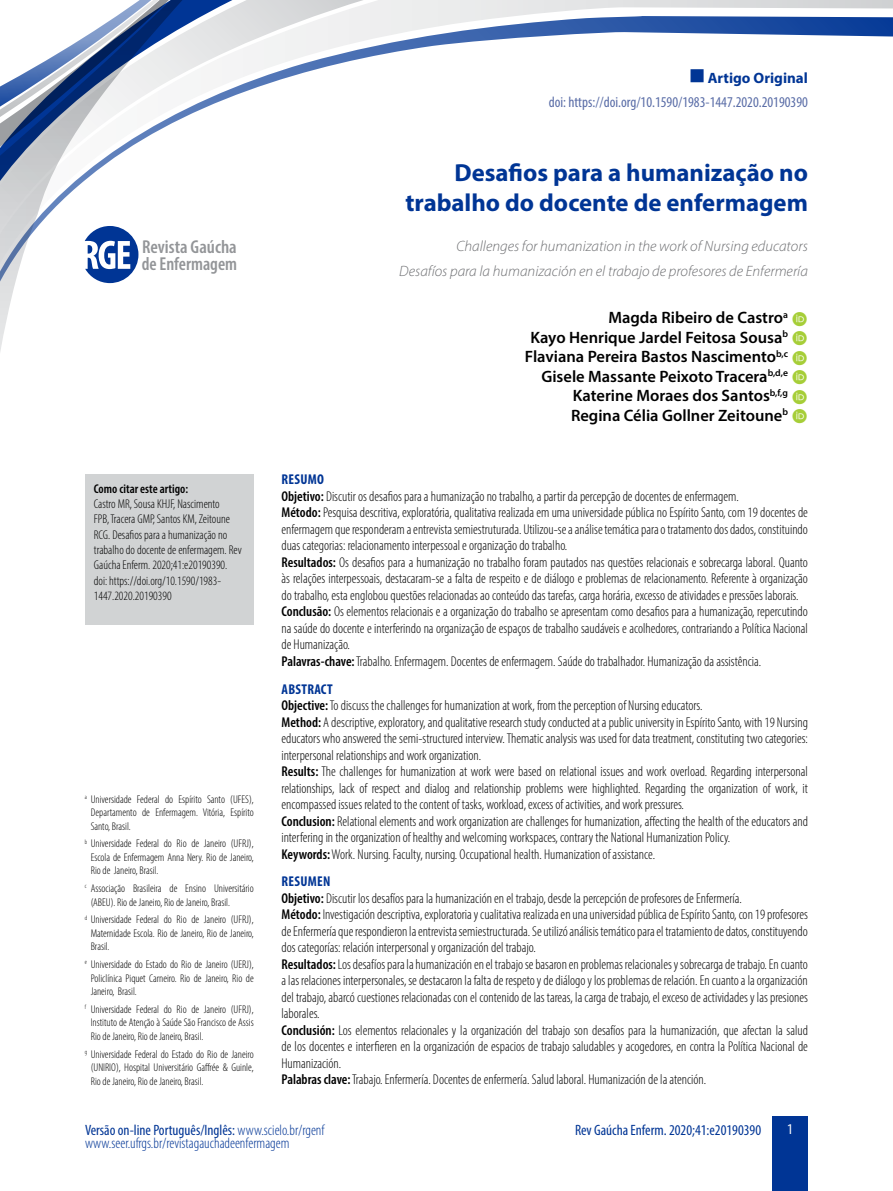
<style>
.page{position:relative;width:893px;height:1191px;background:#fff}
.page>*{position:absolute;margin:0;border:0;box-sizing:border-box;transform-origin:0 0}
.t1{font:700 24.75px/29.7px "Myriad Pro";color:#003595;text-align:right}
.t2{font:600 condensed 18.75px/16.6px "Myriad Pro";color:#939598}
.t3{font:600 16.5px/19.5px "Myriad Pro";color:#000;text-align:right}
.t4{font:italic 300 15px/25px "Myriad Pro";color:#6d6e71;text-align:right}
.t5{font:condensed 15px "Myriad Pro";color:#003595}
.t6{font:condensed 15px "Myriad Pro";color:#5a6da7}
.t7{font:300 condensed 15px "Myriad Pro";color:#003595}
.t8{font:700 15px "Myriad Pro";color:#003595}
.t9{font:condensed 15px "Myriad Pro";color:#fff}
.t10{font:300 condensed 14.25px/16.5px "Myriad Pro";color:#000}
.t11{font:300 condensed 12.75px/15.3px "Myriad Pro";color:#000}
.t12{font:600 condensed 12.75px "Myriad Pro";color:#000}
.t13{font:300 condensed 11.25px/13.5px "Myriad Pro";color:#000;text-align:justify}
.s1{font-weight:700;color:#003595}
.s2{font-weight:600}
.s3{font-weight:300}
</style>
<div class="page">
<svg style="left:202px;top:0;width:691px;height:109px"></svg>
<svg style="left:0;top:0;width:202px;height:352px"></svg>
<div style="left:772px;top:1116px;width:36px;height:75px;background:#003595"></div>
<svg style="left:85px;top:226px;width:53px;height:57px"></svg>
<div style="left:85px;top:474px;width:169px;height:151px;background:#d1d3d4"></div>
<svg style="left:691px;top:69px;width:13px;height:14px"></svg>
<p class="t8" style="left:708px;top:68px;width:102px">Artigo Original</p>
<h2 class="t2" style="left:142px;top:238px;width:97px">Revista Gaúcha de Enfermagem</h2>
<p class="t12" style="left:94px;top:481px;width:96px">Como citar este artigo:</p>
<p class="t11" style="left:94px;top:496px;width:149px">Castro MR, Sousa KHJF, Nascimento<br>FPB, Tracera GMP, Santos KM, Zeitoune RCG. Desafios para a humanização no trabalho do docente de enfermagem. Rev Gaúcha Enferm. 2020;41:e20190390. doi: https://doi.org/10.1590/1983- 1447.2020.20190390</p>
<p class="t13" style="left:91px;top:792px;width:165px;text-indent:-6px"><sup>a</sup> Universidade Federal do Espírito Santo (UFES), Departamento de Enfermagem. Vitória, Espírito Santo, Brasil.</p>
<p class="t13" style="left:91px;top:836px;width:165px;text-indent:-6px"><sup>b</sup> Universidade Federal do Rio de Janeiro (UFRJ), Escola de Enfermagem Anna Nery. Rio de Janeiro, Rio de Janeiro, Brasil.</p>
<p class="t13" style="left:91px;top:881px;width:165px;text-indent:-6px"><sup>c</sup> Associação Brasileira de Ensino Universitário (ABEU). Rio de Janeiro, Rio de Janeiro, Brasil.</p>
<p class="t13" style="left:91px;top:912px;width:165px;text-indent:-6px"><sup>d</sup> Universidade Federal do Rio de Janeiro (UFRJ), Maternidade Escola. Rio de Janeiro, Rio de Janeiro, Brasil.</p>
<p class="t13" style="left:91px;top:957px;width:165px;text-indent:-6px"><sup>e</sup> Universidade do Estado do Rio de Janeiro (UERJ), Policlínica Piquet Carneiro. Rio de Janeiro, Rio de Janeiro, Brasil.</p>
<p class="t13" style="left:91px;top:1002px;width:165px;text-indent:-6px"><sup>f</sup> Universidade Federal do Rio de Janeiro (UFRJ), Instituto de Atenção à Saúde São Francisco de Assis Rio de Janeiro, Rio de Janeiro, Brasil.</p>
<p class="t13" style="left:91px;top:1047px;width:165px;text-indent:-6px"><sup>g</sup> Universidade Federal do Estado do Rio de Janeiro (UNIRIO), Hospital Universitário Gaffrée &amp; Guinle, Rio de Janeiro, Rio de Janeiro, Brasil.</p>
<p class="t6" style="left:549px;top:93px;width:261px">doi: https://doi.org/10.1590/1983-1447.2020.20190390</p>
<h1 class="t1" style="left:405px;top:157px;width:404px">Desafios para a humanização no trabalho do docente de enfermagem</h1>
<p class="t4" style="left:399px;top:233px;width:410px">Challenges for humanization in the work of Nursing educators<br>Desafíos para la humanización en el trabajo de profesores de Enfermería</p>
<p class="t3" style="left:525px;top:307px;width:265px">Magda Ribeiro de Castro<sup>a<br></sup>Kayo Henrique Jardel Feitosa Sousa<sup>b </sup>Flaviana Pereira Bastos Nascimento<sup>b,c </sup>Gisele Massante Peixoto Tracera<sup>b,d,e </sup>Katerine Moraes dos Santos<sup>b,f,g </sup>Regina Célia Gollner Zeitoune<sup>b</sup></p>
<p class="t10" style="left:281px;top:471px;width:528px"><span class="s1">RESUMO<br></span><span class="s2">Objetivo:</span> Discutir os desafios para a humanização no trabalho, a partir da percepção de docentes de enfermagem.<br><span class="s2">Método:</span> Pesquisa descritiva, exploratória, qualitativa realizada em uma universidade pública no Espírito Santo, com 19 docentes de enfermagem que responderam a entrevista semiestruturada. Utilizou-se a análise temática para o tratamento dos dados, constituindo duas categorias: relacionamento interpessoal e organização do trabalho.<br><span class="s2">Resultados:</span> Os desafios para a humanização no trabalho foram pautados nas questões relacionais e sobrecarga laboral. Quanto às relações interpessoais, destacaram-se a falta de respeito e de diálogo e problemas de relacionamento. Referente à organização do trabalho, esta englobou questões relacionadas ao conteúdo das tarefas, carga horária, excesso de atividades e pressões laborais.<br><span class="s2">Conclusão:</span> Os elementos relacionais e a organização do trabalho se apresentam como desafios para a humanização, repercutindo na saúde do docente e interferindo na organização de espaços de trabalho saudáveis e acolhedores, contrariando a Política Nacional de Humanização.<br><span class="s2">Palavras-chave:</span> Trabalho. Enfermagem. Docentes de enfermagem. Saúde do trabalhador. Humanização da assistência.</p>
<p class="t10" style="left:281px;top:680px;width:528px"><span class="s1">ABSTRACT<br></span><span class="s2">Objective:</span> To discuss the challenges for humanization at work, from the perception of Nursing educators.<br><span class="s2">Method:</span> A descriptive, exploratory, and qualitative research study conducted at a public university in Espírito Santo, with 19 Nursing educators who answered the semi-structured interview. Thematic analysis was used for data treatment, constituting two categories: interpersonal relationships and work organization.<br><span class="s2">Results:</span> The challenges for humanization at work were based on relational issues and work overload. Regarding interpersonal relationships, lack of respect and dialog and relationship problems were highlighted. Regarding the organization of work, it encompassed issues related to the content of tasks, workload, excess of activities, and work pressures.<br><span class="s2">Conclusion:</span> Relational elements and work organization are challenges for humanization, affecting the health of the educators and interfering in the organization of healthy and welcoming workspaces, contrary the National Humanization Policy.<br><span class="s2">Keywords:</span> Work. Nursing. Faculty, nursing. Occupational health. Humanization of assistance.</p>
<p class="t10" style="left:281px;top:873px;width:528px"><span class="s1">RESUMEN<br></span><span class="s2">Objetivo:</span> Discutir los desafíos para la humanización en el trabajo, desde la percepción de profesores de Enfermería.<br><span class="s2">Método:</span> Investigación descriptiva, exploratoria y cualitativa realizada en una universidad pública de Espírito Santo, con 19 profesores de Enfermería que respondieron la entrevista semiestructurada. Se utilizó análisis temático para el tratamiento de datos, constituyendo dos categorías: relación interpersonal y organización del trabajo.<br><span class="s2">Resultados:</span> Los desafíos para la humanización en el trabajo se basaron en problemas relacionales y sobrecarga de trabajo. En cuanto a las relaciones interpersonales, se destacaron la falta de respeto y de diálogo y los problemas de relación. En cuanto a la organización del trabajo, abarcó cuestiones relacionadas con el contenido de las tareas, la carga de trabajo, el exceso de actividades y las presiones laborales.<br><span class="s2">Conclusión:</span> Los elementos relacionales y la organización del trabajo son desafíos para la humanización, que afectan la salud de los docentes e interfieren en la organización de espacios de trabajo saludables y acogedores, en contra la Política Nacional de Humanización.<br><span class="s2">Palabras clave:</span> Trabajo. Enfermería. Docentes de enfermería. Salud laboral. Humanización de la atención.</p>
<p class="t5" style="left:85px;top:1121px;width:241px">Versão on-line Português/Inglês: <span class="s3">www.scielo.br/rgenf</span></p>
<p class="t7" style="left:85px;top:1134px;width:206px">www.seer.ufrgs.br/revistagauchadeenfermagem</p>
<p class="t5" style="left:575px;top:1121px;width:188px">Rev Gaúcha Enferm. 2020;41:e20190390</p>
<p class="t9" style="left:787px;top:1120px;width:7px">1</p>
</div>
